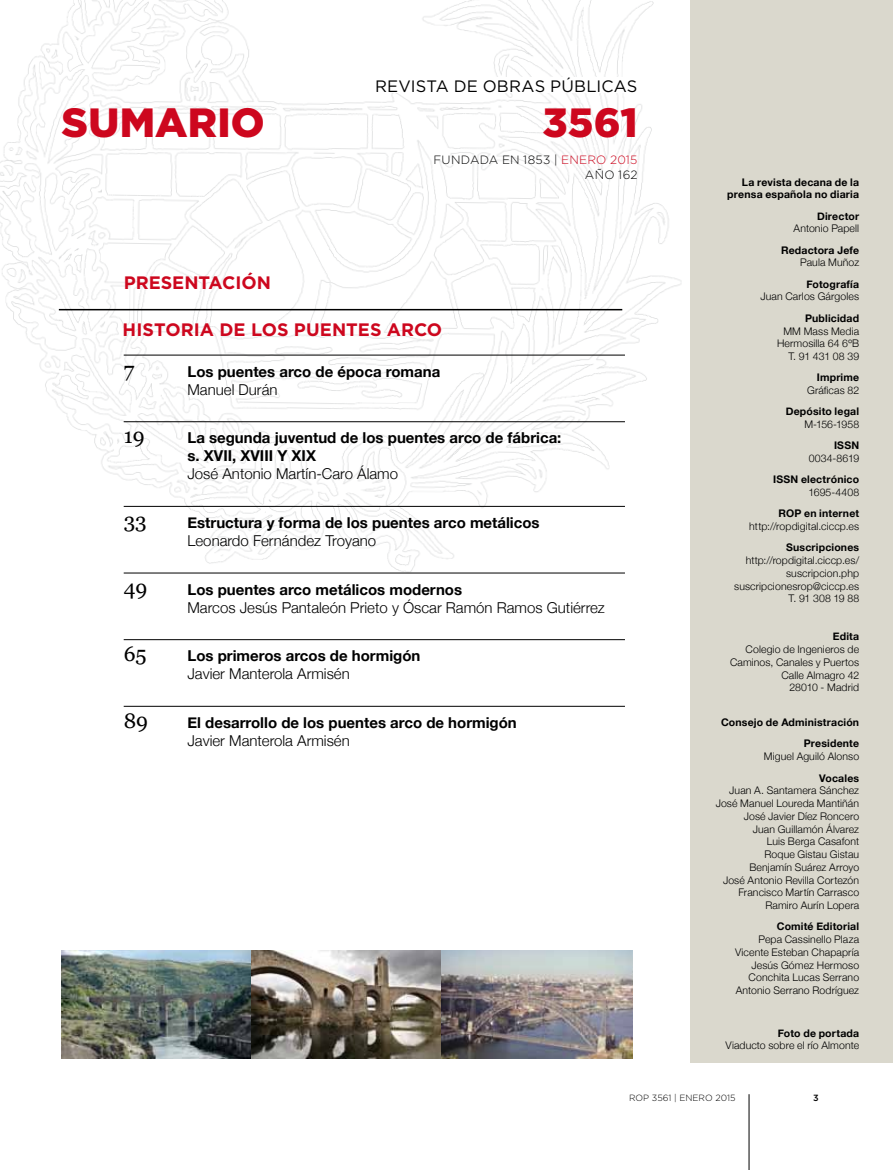
<style>
.page{position:relative;width:893px;height:1170px;background:#fff}
.page>*{position:absolute;margin:0;border:0;box-sizing:border-box;transform-origin:0 0}
.t1{font:900 40.8px "Gotham";color:#cd071e}
.t2{font:21px "Georgia";color:#000}
.t3{font:700 18px "Gotham";color:#cd071e}
.t4{font:16.5px "Gotham";letter-spacing:.01em;color:#000}
.t5{font:700 15px/18px "Helvetica Neue";color:#000}
.t6{font:300 15px "Helvetica Neue";color:#000}
.t7{font:300 12px/14.4px "Gotham";letter-spacing:.02em;color:#000;text-align:right}
.t8{font:300 10.5px/12.8px "Helvetica Neue";letter-spacing:.01em;color:#000;text-align:right}
.t9{font:700 10.5px/21.3px "Helvetica Neue";letter-spacing:.015em;color:#000;text-align:right}
.t10{font:300 9px "Gotham";color:#000}
.t11{font:500 9px "Gotham";color:#000}
.s1{color:#cd071e}
</style>
<div class="page">
<hr style="left:749px;top:1094px;width:1px;height:75px;background:#000">
<img style="left:0;top:0;width:682px;height:574px">
<div style="left:339px;top:78px;width:298px;height:15px;background:#fff"></div>
<hr style="left:59px;top:309px;width:563px;height:1px;background:#000">
<div style="left:690px;top:0;width:203px;height:1062px;background:#dad8cd"></div>
<img style="left:62px;top:950px;width:570px;height:108px">
<hr style="left:124px;top:355px;width:501px;height:1px;background:#000">
<hr style="left:124px;top:421px;width:501px;height:1px;background:#000">
<hr style="left:124px;top:506px;width:501px;height:1px;background:#000">
<hr style="left:124px;top:572px;width:501px;height:1px;background:#000">
<hr style="left:124px;top:639px;width:501px;height:1px;background:#000">
<hr style="left:124px;top:706px;width:501px;height:1px;background:#000">
<h1 class="t1" style="left:62px;top:94px;width:205px">SUMARIO</h1>
<h3 class="t4" style="left:375px;top:76px;width:264px">REVISTA DE OBRAS PÚBLICAS</h3>
<h1 class="t1" style="left:543px;top:94px;width:97px">3561</h1>
<p class="t7" style="left:433px;top:153px;width:206px">FUNDADA EN 1853 | <span class="s1">ENERO 2015<br></span>AÑO 162</p>
<h3 class="t3" style="left:124px;top:270px;width:149px">PRESENTACIÓN</h3>
<h3 class="t3" style="left:123px;top:317px;width:321px">HISTORIA DE LOS PUENTES ARCO</h3>
<h2 class="t2" style="left:124px;top:357px;width:12px">7</h2>
<h3 class="t5" style="left:187px;top:362px;width:254px">Los puentes arco de época romana</h3>
<h3 class="t6" style="left:187px;top:380px;width:92px">Manuel Durán</h3>
<h2 class="t2" style="left:124px;top:424px;width:22px">19</h2>
<h3 class="t5" style="left:187px;top:428px;width:375px">La segunda juventud de los puentes arco de fábrica: s. XVII, XVIII Y XIX</h3>
<h3 class="t6" style="left:187px;top:465px;width:212px">José Antonio Martín-Caro Álamo</h3>
<h2 class="t2" style="left:124px;top:509px;width:25px">33</h2>
<h3 class="t5" style="left:187px;top:513px;width:354px">Estructura y forma de los puentes arco metálicos</h3>
<h3 class="t6" style="left:187px;top:531px;width:190px">Leonardo Fernández Troyano</h3>
<h2 class="t2" style="left:124px;top:575px;width:25px">49</h2>
<h3 class="t5" style="left:187px;top:580px;width:276px">Los puentes arco metálicos modernos</h3>
<h3 class="t6" style="left:187px;top:598px;width:419px">Marcos Jesús Pantaleón Prieto y Óscar Ramón Ramos Gutiérrez</h3>
<h2 class="t2" style="left:124px;top:642px;width:24px">65</h2>
<h3 class="t5" style="left:187px;top:646px;width:235px">Los primeros arcos de hormigón</h3>
<h3 class="t6" style="left:187px;top:664px;width:164px">Javier Manterola Armisén</h3>
<h2 class="t2" style="left:124px;top:708px;width:26px">89</h2>
<h3 class="t5" style="left:187px;top:713px;width:331px">El desarrollo de los puentes arco de hormigón</h3>
<h3 class="t6" style="left:187px;top:731px;width:164px">Javier Manterola Armisén</h3>
<p class="t9" style="left:727px;top:175px;width:133px;line-height:12.8px">La revista decana de la prensa española no diaria</p>
<p class="t9" style="left:817px;top:205px;width:44px">Director</p>
<p class="t8" style="left:794px;top:222px;width:67px">Antonio Papell</p>
<p class="t9" style="left:781px;top:239px;width:80px">Redactora Jefe</p>
<p class="t8" style="left:800px;top:256px;width:60px">Paula Muñoz</p>
<p class="t9" style="left:806px;top:273px;width:54px">Fotografía</p>
<p class="t8" style="left:760px;top:290px;width:100px">Juan Carlos Gárgoles</p>
<p class="t9" style="left:805px;top:307px;width:56px">Publicidad</p>
<p class="t8" style="left:777px;top:324px;width:84px">MM Mass Media<br>Hermosilla 64 6ºB<br>T. 91 431 08 39</p>
<p class="t9" style="left:817px;top:366px;width:44px">Imprime</p>
<p class="t8" style="left:807px;top:383px;width:54px">Gráficas 82</p>
<p class="t9" style="left:786px;top:400px;width:75px">Depósito legal</p>
<p class="t8" style="left:804px;top:417px;width:56px">M-156-1958</p>
<p class="t9" style="left:834px;top:434px;width:27px">ISSN</p>
<p class="t8" style="left:809px;top:451px;width:52px">0034-8619</p>
<p class="t9" style="left:773px;top:468px;width:88px">ISSN electrónico</p>
<p class="t8" style="left:808px;top:485px;width:52px">1695-4408</p>
<p class="t9" style="left:778px;top:502px;width:82px">ROP en internet</p>
<p class="t8" style="left:749px;top:519px;width:111px">http://ropdigital.ciccp.es</p>
<p class="t9" style="left:786px;top:536px;width:75px">Suscripciones</p>
<p class="t8" style="left:734px;top:553px;width:126px">http://ropdigital.ciccp.es/ suscripcion.php suscripcionesrop@ciccp.es<br>T. 91 308 19 88</p>
<p class="t9" style="left:833px;top:625px;width:28px">Edita</p>
<p class="t8" style="left:730px;top:642px;width:131px">Colegio de Ingenieros de<br>Caminos, Canales y Puertos<br>Calle Almagro 42<br>28010 - Madrid</p>
<p class="t9" style="left:721px;top:711px;width:140px">Consejo de Administración<br>Presidente</p>
<p class="t8" style="left:764px;top:749px;width:97px">Miguel Aguiló Alonso</p>
<p class="t9" style="left:819px;top:766px;width:42px">Vocales</p>
<p class="t8" style="left:716px;top:783px;width:145px">Juan A. Santamera Sánchez<br>José Manuel Loureda Mantiñán<br>José Javier Díez Roncero<br>Juan Guillamón Álvarez<br>Luis Berga Casafont<br>Roque Gistau Gistau<br>Benjamín Suárez Arroyo<br>José Antonio Revilla Cortezón<br>Francisco Martín Carrasco<br>Ramiro Aurín Lopera</p>
<p class="t9" style="left:777px;top:915px;width:84px">Comité Editorial</p>
<p class="t8" style="left:735px;top:932px;width:126px">Pepa Cassinello Plaza<br>Vicente Esteban Chapapría<br>Jesús Gómez Hermoso<br>Conchita Lucas Serrano<br>Antonio Serrano Rodríguez</p>
<p class="t9" style="left:778px;top:1021px;width:83px">Foto de portada</p>
<p class="t8" style="left:726px;top:1038px;width:135px">Viaducto sobre el río Almonte</p>
<p class="t10" style="left:629px;top:1092px;width:108px">ROP 3561 | ENERO 2015</p>
<p class="t11" style="left:813px;top:1092px;width:7px">3</p>
</div>
